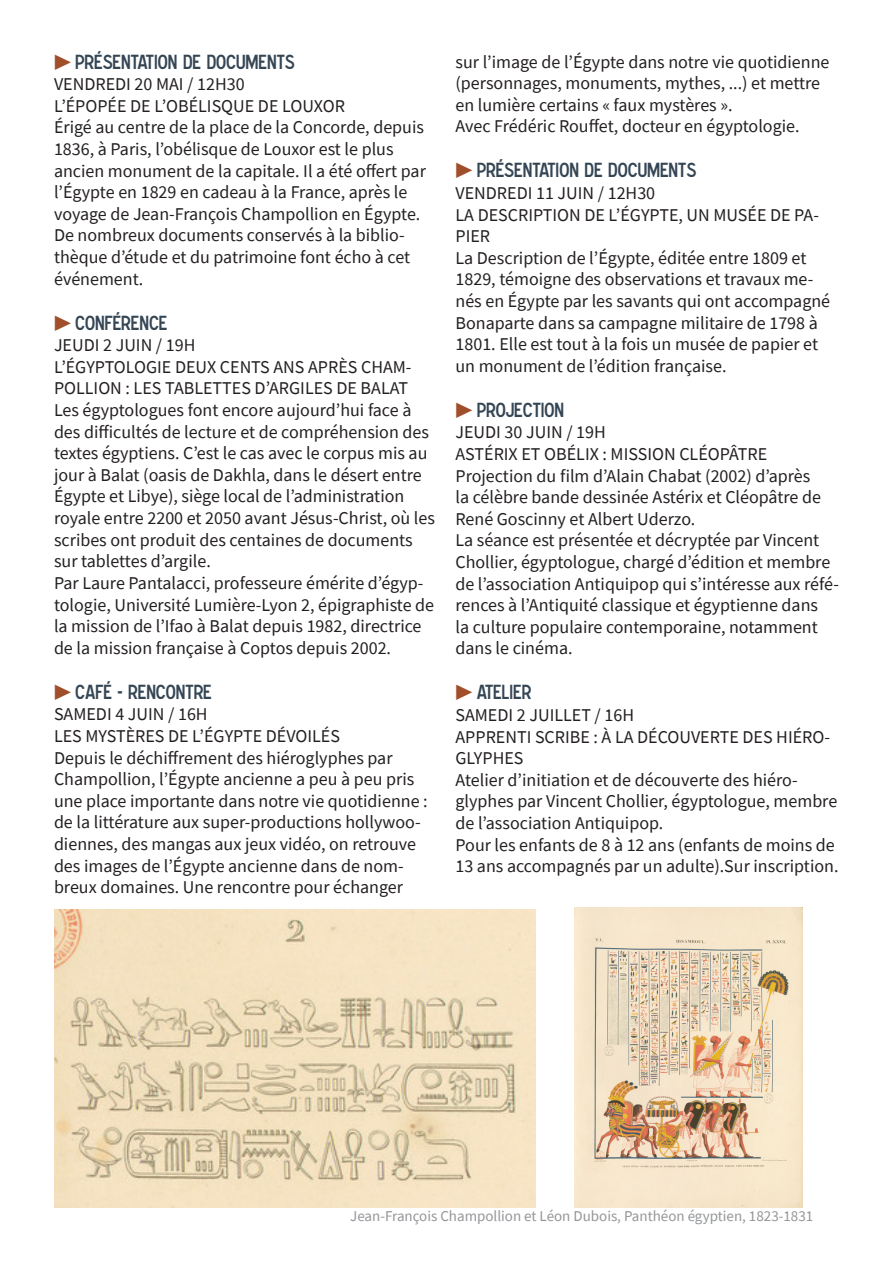
<style>
.page{position:relative;width:893px;height:1263px;background:#fff}
.page>*{position:absolute;margin:0;border:0;box-sizing:border-box;transform-origin:0 0}
.t1{font:18px/21.6px "Source Sans Pro";color:#231f20}
.t2{font:18px "Caracteres L2";color:#344554}
.t3{font:15px "Source Sans Pro";color:#939598}
.s1{font-family:"Source Sans Pro";font-weight:600;font-size:19.5px;color:#a14e2a}
</style>
<div class="page">
<img style="left:54px;top:909px;width:481px;height:299px">
<img style="left:574px;top:908px;width:228px;height:300px">
<p class="t2" style="left:54px;top:51px;width:242px"><span class="s1">▶</span> PRÉSENTATION DE DOCUMENTS</p>
<p class="t1" style="left:54px;top:73px;width:192px">VENDREDI 20 MAI / 12H30</p>
<p class="t1" style="left:54px;top:95px;width:292px">L’ÉPOPÉE DE L’OBÉLISQUE DE LOUXOR</p>
<p class="t1" style="left:54px;top:117px;width:373px">Érigé au centre de la place de la Concorde, depuis 1836, à Paris, l’obélisque de Louxor est le plus ancien monument de la capitale. Il a été offert par l’Égypte en 1829 en cadeau à la France, après le voyage de Jean-François Champollion en Égypte.</p>
<p class="t1" style="left:54px;top:225px;width:358px">De nombreux documents conservés à la biblio&shy;thèque d’étude et du patrimoine font écho à cet événement.</p>
<p class="t2" style="left:54px;top:312px;width:115px"><span class="s1">▶</span> CONFÉRENCE</p>
<p class="t1" style="left:54px;top:334px;width:143px">JEUDI 2 JUIN / 19H</p>
<p class="t1" style="left:54px;top:356px;width:359px">L’ÉGYPTOLOGIE DEUX CENTS ANS APRÈS CHAM-<br>POLLION : LES TABLETTES D’ARGILES DE BALAT</p>
<p class="t1" style="left:54px;top:399px;width:383px">Les égyptologues font encore aujourd’hui face à des difficultés de lecture et de compréhension des textes égyptiens. C’est le cas avec le corpus mis au jour à Balat (oasis de Dakhla, dans le désert entre Égypte et Libye), siège local de l’administration royale entre 2200 et 2050 avant Jésus-Christ, où les scribes ont produit des centaines de documents sur tablettes d’argile.</p>
<p class="t1" style="left:54px;top:572px;width:382px">Par Laure Pantalacci, professeure émérite d’égyp&shy;tologie, Université Lumière-Lyon 2, épigraphiste de la mission de l’Ifao à Balat depuis 1982, directrice de la mission française à Coptos depuis 2002.</p>
<p class="t2" style="left:54px;top:681px;width:159px"><span class="s1">▶</span> CAFÉ - RENCONTRE</p>
<p class="t1" style="left:54px;top:703px;width:155px">SAMEDI 4 JUIN / 16H</p>
<p class="t1" style="left:54px;top:725px;width:287px">LES MYSTÈRES DE L’ÉGYPTE DÉVOILÉS</p>
<p class="t1" style="left:54px;top:747px;width:375px">Depuis le déchiffrement des hiéroglyphes par Champollion, l’Égypte ancienne a peu à peu pris une place importante dans notre vie quotidienne : de la littérature aux super-productions hollywoo&shy;diennes, des mangas aux jeux vidéo, on retrouve des images de l’Égypte ancienne dans de nom&shy;breux domaines. Une rencontre pour échanger</p>
<p class="t1" style="left:455px;top:51px;width:375px">sur l’image de l’Égypte dans notre vie quotidienne (personnages, monuments, mythes, ...) et mettre en lumière certains « faux mystères ».</p>
<p class="t1" style="left:455px;top:115px;width:346px">Avec Frédéric Rouffet, docteur en égyptologie.</p>
<p class="t2" style="left:455px;top:159px;width:242px"><span class="s1">▶</span> PRÉSENTATION DE DOCUMENTS</p>
<p class="t1" style="left:455px;top:182px;width:201px">VENDREDI 11 JUIN / 12H30</p>
<p class="t1" style="left:455px;top:204px;width:365px">LA DESCRIPTION DE L’ÉGYPTE, UN MUSÉE DE PA-<br>PIER</p>
<p class="t1" style="left:455px;top:247px;width:376px">La Description de l’Égypte, éditée entre 1809 et 1829, témoigne des observations et travaux me&shy;nés en Égypte par les savants qui ont accompagné Bonaparte dans sa campagne militaire de 1798 à 1801. Elle est tout à la fois un musée de papier et un monument de l’édition française.</p>
<p class="t2" style="left:455px;top:399px;width:110px"><span class="s1">▶</span> PROJECTION</p>
<p class="t1" style="left:455px;top:421px;width:152px">JEUDI 30 JUIN / 19H</p>
<p class="t1" style="left:455px;top:443px;width:313px">ASTÉRIX ET OBÉLIX : MISSION CLÉOPÂTRE</p>
<p class="t1" style="left:455px;top:465px;width:367px">Projection du film d’Alain Chabat (2002) d’après la célèbre bande dessinée Astérix et Cléopâtre de<br>René Goscinny et Albert Uderzo.</p>
<p class="t1" style="left:455px;top:529px;width:385px">La séance est présentée et décryptée par Vincent Chollier, égyptologue, chargé d’édition et membre de l’association Antiquipop qui s’intéresse aux réfé&shy;rences à l’Antiquité classique et égyptienne dans<br>la culture populaire contemporaine, notamment dans le cinéma.</p>
<p class="t2" style="left:455px;top:681px;width:77px"><span class="s1">▶</span> ATELIER</p>
<p class="t1" style="left:455px;top:704px;width:180px">SAMEDI 2 JUILLET / 16H</p>
<p class="t1" style="left:455px;top:726px;width:376px">APPRENTI SCRIBE : À LA DÉCOUVERTE DES HIÉRO-<br>GLYPHES</p>
<p class="t1" style="left:455px;top:769px;width:383px">Atelier d’initiation et de découverte des hiéro&shy;glyphes par Vincent Chollier, égyptologue, membre de l’association Antiquipop.</p>
<p class="t1" style="left:455px;top:834px;width:385px">Pour les enfants de 8 à 12 ans (enfants de moins de<br>13 ans accompagnés par un adulte).Sur inscription.</p>
<p class="t3" style="left:350px;top:1206px;width:465px">Jean-François Champollion et Léon Dubois, Panthéon égyptien, 1823-1831</p>
</div>
